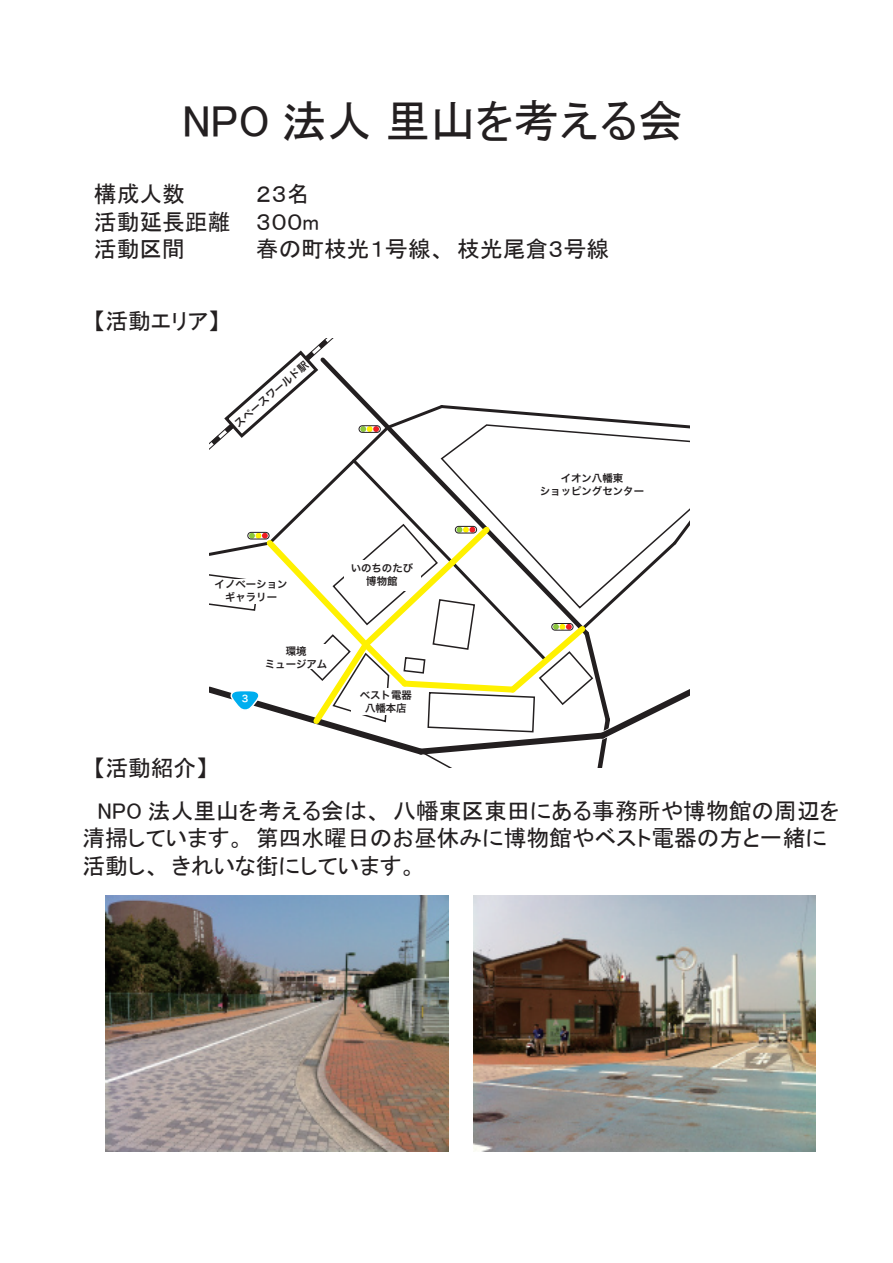
<style>
.page{position:relative;width:893px;height:1263px;background:#fff}
.page>*{position:absolute;margin:0;border:0;box-sizing:border-box;transform-origin:0 0}
.t1{font:45px "MS P Gothic";color:#231f20}
.t2{font:22.8px/27.5px "MS P Gothic";color:#231f20}
.t3{font:10.5px/13px "Hira Kaku Pro W6";color:#231f20;text-align:center}
.t4{font:9.3px "Hira Kaku Pro W6";color:#fff}
</style>
<div class="page">
<svg style="left:209px;top:338px;width:480px;height:429px"></svg>
<div style="left:552px;top:623px;width:21px;height:7px;border:1px solid #231f20;border-radius:3px"></div>
<img style="left:473px;top:895px;width:343px;height:256px">
<img style="left:105px;top:895px;width:343px;height:256px">
<h1 class="t1" style="left:182px;top:98px;width:503px">NPO 法人 里山を考える会</h1>
<p class="t2" style="left:94px;top:180px;width:93px">構成人数</p>
<p class="t2" style="left:94px;top:180px;width:227px;text-indent:162px">２３名活動延長距離 ３００m活動区間</p>
<p class="t2" style="left:256px;top:235px;width:355px">春の町枝光１号線、枝光尾倉３号線</p>
<p class="t2" style="left:94px;top:307px;width:127px">【活動エリア】</p>
<p class="t3" style="left:231px;top:420px;width:95px;rotate:-41deg">スペースワールド駅</p>
<p class="t3" style="left:215px;top:577px;width:75px">イノベーションギャラリー</p>
<p class="t4" style="left:242px;top:690px;width:8px">3</p>
<p class="t3" style="left:265px;top:644px;width:64px">環境<br>ミュージアム</p>
<p class="t2" style="left:94px;top:754px;width:115px">【活動紹介】</p>
<p class="t3" style="left:351px;top:561px;width:64px">いのちのたび博物館</p>
<p class="t3" style="left:360px;top:688px;width:54px">ベスト電器八幡本店</p>
<p class="t3" style="left:540px;top:471px;width:106px">イオン八幡東<br>ショッピングセンター</p>
<p class="t2" style="left:82px;top:797px;width:758px">　NPO 法人里山を考える会は、八幡東区東田にある事務所や博物館の周辺を清掃しています。第四水曜日のお昼休みに博物館やベスト電器の方と一緒に活動し、きれいな街にしています。</p>
</div>
